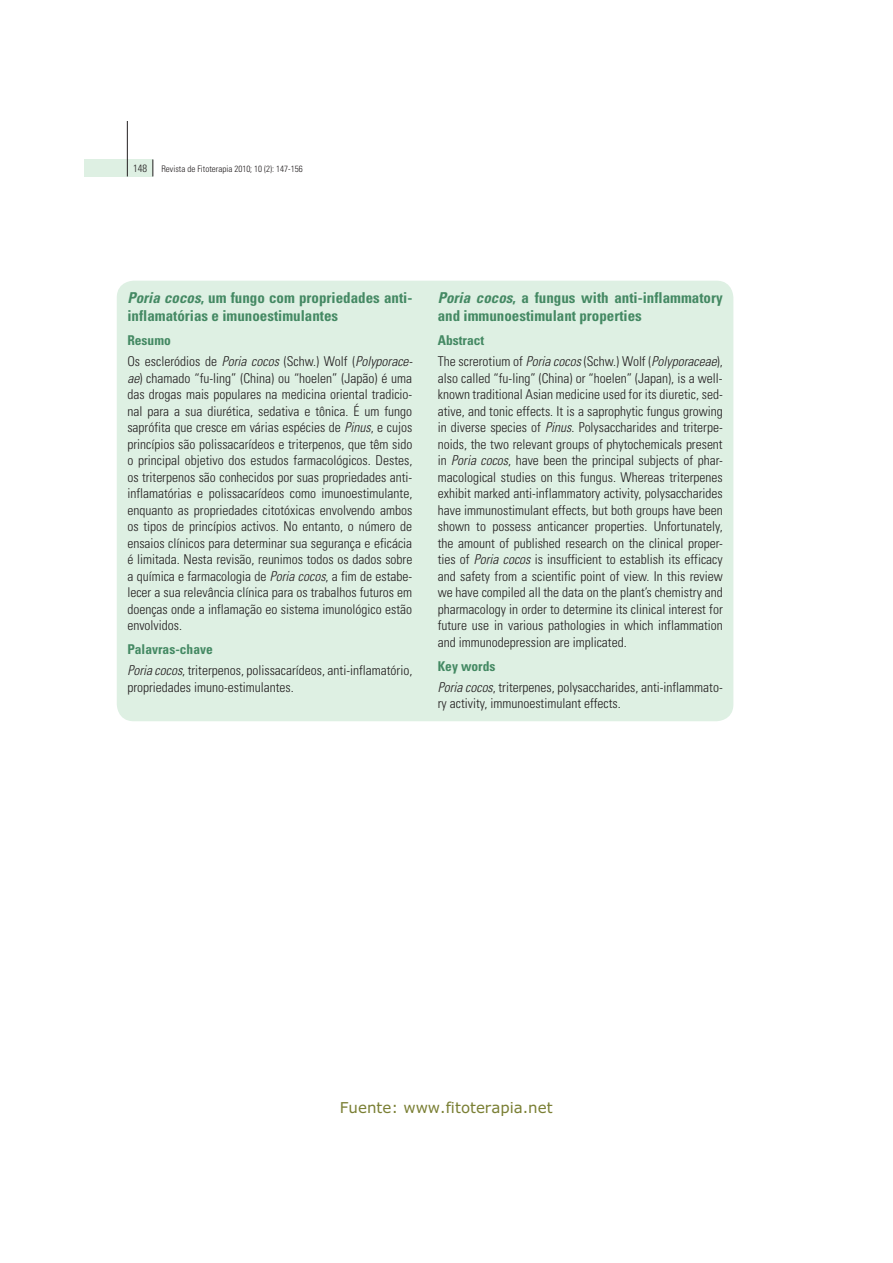
<style>
.page{position:relative;width:893px;height:1263px;background:#fff}
.page>*{position:absolute;margin:0;border:0;box-sizing:border-box;transform-origin:0 0}
.t1{font:700 condensed 15px/18px "Univers";color:#448963}
.t2{font:15px "Verdana";color:#7a7f34}
.t3{font:300 condensed 13.5px/16.5px "Univers";color:#231f20}
.t4{font:300 condensed 10.5px "Univers";color:#231f20}
.t5{font:300 condensed 9px "Univers";color:#231f20}
.s1{font-style:italic}
.s2{font-weight:700;color:#448963}
</style>
<div class="page">
<div style="left:85px;top:159px;width:68px;height:17px;background:#def0e3"></div>
<svg style="left:153px;top:159px;width:1px;height:17px"></svg>
<hr style="left:127px;top:121px;width:1px;height:55px;background:#231f20">
<div style="left:117px;top:281px;width:616px;height:440px;background:#def0e3;border-radius:17px"></div>
<p class="t4" style="left:133px;top:165px;width:15px">148</p>
<p class="t5" style="left:161px;top:166px;width:143px">Revista de Fitoterapia 2010; 10 (2): 147-156</p>
<p class="t1" style="left:127px;top:290px;width:286px"><span class="s1">Poria cocos</span>, um fungo com propriedades anti&shy;inflamatórias e imunoestimulantes</p>
<p class="t3" style="left:127px;top:332px;width:287px;line-height:20.7px"><span class="s2">Resumo<br></span>Os escleródios de <span class="s1">Poria cocos</span> (Schw.) Wolf (<span class="s1">Polyporace-</span></p>
<p class="t3" style="left:127px;top:371px;width:286px;text-align:justify"><span class="s1">ae</span>) chamado “fu-ling” (China) ou “hoelen” (Japão) é uma das drogas mais populares na medicina oriental tradicio&shy;nal para a sua diurética, sedativa e tônica. É um fungo saprófita que cresce em várias espécies de <span class="s1">Pinus</span>, e cujos princípios são polissacarídeos e triterpenos, que têm sido o principal objetivo dos estudos farmacológicos. Destes, os triterpenos são conhecidos por suas propriedades anti&shy;inflamatórias e polissacarídeos como imunoestimulante, enquanto as propriedades citotóxicas envolvendo ambos os tipos de princípios activos. No entanto, o número de ensaios clínicos para determinar sua segurança e eficácia é limitada. Nesta revisão, reunimos todos os dados sobre a química e farmacologia de <span class="s1">Poria cocos</span>, a fim de estabe&shy;lecer a sua relevância clínica para os trabalhos futuros em doenças onde a inflamação eo sistema imunológico estão envolvidos.</p>
<p class="t3" style="left:127px;top:641px;width:286px;line-height:20.7px"><span class="s2">Palavras-chave<br></span><span class="s1">Poria cocos</span>, triterpenos, polissacarídeos, anti-inflamatório,</p>
<p class="t3" style="left:127px;top:680px;width:168px">propriedades imuno-estimulantes.</p>
<p class="t1" style="left:438px;top:290px;width:286px"><span class="s1">Poria cocos</span>, a fungus with anti-inflammatory and immunoestimulant properties</p>
<p class="t3" style="left:438px;top:332px;width:286px;line-height:20.7px"><span class="s2">Abstract<br></span>The screrotium of <span class="s1">Poria cocos</span> (Schw.) Wolf (<span class="s1">Polyporaceae</span>),</p>
<p class="t3" style="left:438px;top:371px;width:286px;text-align:justify">also called “fu-ling” (China) or “hoelen” (Japan), is a well&shy;known traditional Asian medicine used for its diuretic, sed&shy;ative, and tonic effects. It is a saprophytic fungus growing in diverse species of <span class="s1">Pinus</span>. Polysaccharides and triterpe&shy;noids, the two relevant groups of phytochemicals present in <span class="s1">Poria cocos</span>, have been the principal subjects of phar&shy;macological studies on this fungus. Whereas triterpenes exhibit marked anti-inflammatory activity, polysaccharides have immunostimulant effects, but both groups have been shown to possess anticancer properties. Unfortunately, the amount of published research on the clinical proper&shy;ties of <span class="s1">Poria cocos</span> is insufficient to establish its efficacy and safety from a scientific point of view. In this review we have compiled all the data on the plant’s chemistry and pharmacology in order to determine its clinical interest for future use in various pathologies in which inflammation and immunodepression are implicated.</p>
<p class="t3" style="left:438px;top:657px;width:286px;line-height:20.7px"><span class="s2">Key words<br></span><span class="s1">Poria cocos</span>, triterpenes, polysaccharides, anti-inflammato-</p>
<p class="t3" style="left:438px;top:697px;width:185px">ry activity, immunoestimulant effects.</p>
<p class="t2" style="left:340px;top:1099px;width:214px">Fuente: www.fitoterapia.net</p>
</div>
